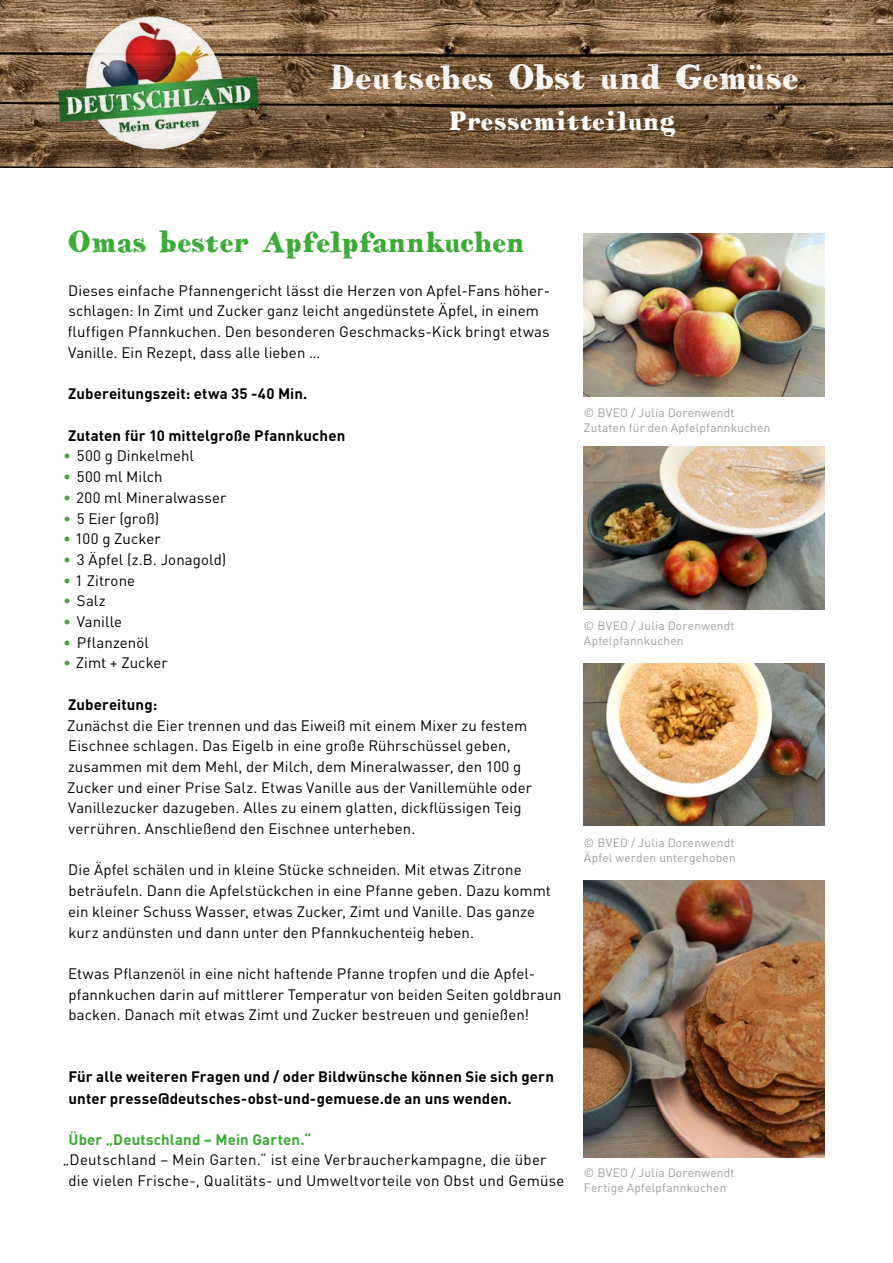
<style>
.page{position:relative;width:893px;height:1263px;background:#fff}
.page>*{position:absolute;margin:0;border:0;box-sizing:border-box;transform-origin:0 0}
.t1{font:34.5px "HVD Bodedo";color:#fff}
.t2{font:30px "HVD Bodedo";letter-spacing:-.015em;color:#3aaa35}
.t3{font:27px "HVD Bodedo";letter-spacing:-.005em;color:#fff}
.t4{font:15px/20.7px "DIN Pro";letter-spacing:.005em;color:#000}
.t5{font:700 15px/21.6px "DIN Pro";letter-spacing:.01em;color:#000}
.t6{font:700 15px "DIN Pro";letter-spacing:.01em;color:#3aaa35}
.t7{font:12px/15px "DIN Pro";letter-spacing:.015em;color:#9d9d9c}
.s1{color:#3fa535}
</style>
<div class="page">
<img style="left:1px;top:0;width:517px;height:167px">
<img style="left:518px;top:0;width:374px;height:167px">
<img style="left:53px;top:9px;width:211px;height:151px">
<img style="left:584px;top:663px;width:241px;height:163px">
<img style="left:584px;top:446px;width:241px;height:163px">
<img style="left:584px;top:234px;width:241px;height:162px">
<img style="left:584px;top:881px;width:241px;height:276px">
<h1 class="t1" style="left:330px;top:55px;width:471px">Deutsches Obst und Gemüse</h1>
<h3 class="t3" style="left:450px;top:104px;width:228px">Pressemitteilung</h3>
<h2 class="t2" style="left:68px;top:222px;width:459px">Omas bester Apfelpfannkuchen</h2>
<p class="t4" style="left:68px;top:278px;width:484px">Dieses einfache Pfannengericht lässt die Herzen von Apfel-Fans höher&shy;schlagen: In Zimt und Zucker ganz leicht angedünstete Äpfel, in einem fluffigen Pfannkuchen. Den besonderen Geschmacks-Kick bringt etwas Vanille. Ein Rezept, dass alle lieben …</p>
<p class="t5" style="left:68px;top:381px;width:241px">Zubereitungszeit: etwa 35 -40 Min.</p>
<p class="t5" style="left:68px;top:423px;width:279px">Zutaten für 10 mittelgroße Pfannkuchen</p>
<p class="t4" style="left:63px;top:444px;width:132px"><span class="s1">•</span> 500 g Dinkelmehl</p>
<p class="t4" style="left:63px;top:465px;width:101px"><span class="s1">•</span> 500 ml Milch</p>
<p class="t4" style="left:63px;top:485px;width:165px"><span class="s1">•</span> 200 ml Mineralwasser</p>
<p class="t4" style="left:63px;top:506px;width:97px"><span class="s1">•</span> 5 Eier (groß)</p>
<p class="t4" style="left:63px;top:527px;width:99px"><span class="s1">•</span> 100 g Zucker</p>
<p class="t4" style="left:63px;top:548px;width:164px"><span class="s1">•</span> 3 Äpfel (z.B. Jonagold)</p>
<p class="t4" style="left:63px;top:568px;width:73px"><span class="s1">•</span> 1 Zitrone</p>
<p class="t4" style="left:63px;top:589px;width:44px"><span class="s1">•</span> Salz</p>
<p class="t4" style="left:63px;top:610px;width:60px"><span class="s1">•</span> Vanille</p>
<p class="t4" style="left:63px;top:630px;width:87px"><span class="s1">•</span> Pflanzenöl</p>
<p class="t4" style="left:63px;top:651px;width:106px"><span class="s1">•</span> Zimt + Zucker</p>
<p class="t5" style="left:68px;top:692px;width:91px">Zubereitung:</p>
<p class="t4" style="left:67px;top:713px;width:466px">Zunächst die Eier trennen und das Eiweiß mit einem Mixer zu festem Eischnee schlagen. Das Eigelb in eine große Rührschüssel geben, zusammen mit dem Mehl, der Milch, dem Mineralwasser, den 100 g Zucker und einer Prise Salz. Etwas Vanille aus der Vanillemühle oder Vanillezucker dazugeben. Alles zu einem glatten, dickflüssigen Teig verrühren. Anschließend den Eischnee unterheben.</p>
<p class="t4" style="left:68px;top:858px;width:484px">Die Äpfel schälen und in kleine Stücke schneiden. Mit etwas Zitrone beträufeln. Dann die Apfelstückchen in eine Pfanne geben. Dazu kommt ein kleiner Schuss Wasser, etwas Zucker, Zimt und Vanille. Das ganze kurz andünsten und dann unter den Pfannkuchenteig heben.</p>
<p class="t4" style="left:68px;top:962px;width:495px">Etwas Pflanzenöl in eine nicht haftende Pfanne tropfen und die Apfel&shy;pfannkuchen darin auf mittlerer Temperatur von beiden Seiten goldbraun backen. Danach mit etwas Zimt und Zucker bestreuen und genießen!</p>
<p class="t5" style="left:69px;top:1064px;width:487px">Für alle weiteren Fragen und / oder Bildwünsche können Sie sich gern unter presse@deutsches-obst-und-gemuese.de an uns wenden.</p>
<p class="t6" style="left:69px;top:1127px;width:244px">Über „Deutschland – Mein Garten.“</p>
<p class="t4" style="left:68px;top:1148px;width:498px;text-indent:-6px">„Deutschland – Mein Garten.“ ist eine Verbraucherkampagne, die über die vielen Frische-, Qualitäts- und Umweltvorteile von Obst und Gemüse</p>
<p class="t7" style="left:584px;top:404px;width:188px">© BVEO / Julia Dorenwendt<br>Zutaten für den Apfelpfannkuchen</p>
<p class="t7" style="left:584px;top:617px;width:152px">© BVEO / Julia Dorenwendt<br>Apfelpfannkuchen</p>
<p class="t7" style="left:584px;top:834px;width:153px">© BVEO / Julia Dorenwendt<br>Äpfel werden untergehoben</p>
<p class="t7" style="left:584px;top:1164px;width:152px">© BVEO / Julia Dorenwendt<br>Fertige Apfelpfannkuchen</p>
</div>
